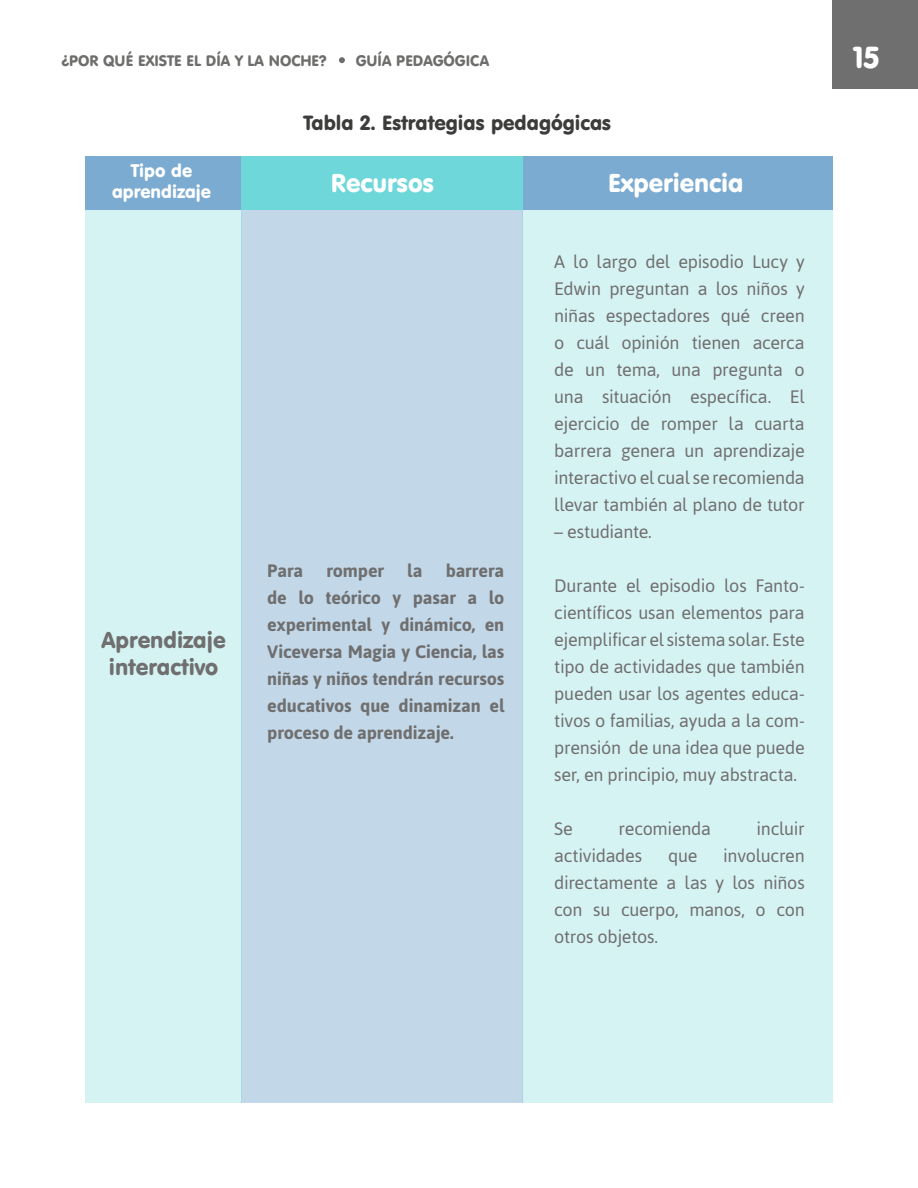
<style>
.page{position:relative;width:918px;height:1188px;background:#fff}
.page>*{position:absolute;margin:0;border:0;box-sizing:border-box;transform-origin:0 0}
.t1{font:30px "VAG Rounded BT";color:#fff}
.t2{font:25.5px "VAG Rounded BT";color:#fff}
.t3{font:22.5px/27px "VAG Rounded BT";color:#706f6f;text-align:center}
.t4{font:20.25px "VAG Rounded BT";color:#3c3c3b}
.t5{font:18px/27px "Asap";letter-spacing:-.015em;color:#706f6f;text-align:justify}
.t6{font:700 18px/27px "Asap";letter-spacing:-.01em;color:#706f6f;text-align:justify}
.t7{font:18px/21.6px "VAG Rounded BT";color:#fff;text-align:center}
.t8{font:15px "VAG Rounded BT";color:#6d6d6c}
</style>
<div class="page">
<div style="left:833px;top:0;width:85px;height:88px;background:#706f6f"></div>
<svg style="left:339px;top:57px;width:6px;height:6px"></svg>
<div style="left:523px;top:204px;width:310px;height:899px;background:#d6f3f4"></div>
<div style="left:241px;top:203px;width:282px;height:900px;background:#c2d8e9"></div>
<div style="left:85px;top:204px;width:156px;height:899px;background:#d6f3f4"></div>
<div style="left:523px;top:156px;width:310px;height:53px;background:#7babd1"></div>
<div style="left:85px;top:156px;width:156px;height:53px;background:#7babd1"></div>
<div style="left:241px;top:156px;width:282px;height:53px;background:#6ed7da"></div>
<p class="t8" style="left:61px;top:51px;width:267px">¿POR QUÉ EXISTE EL DÍA Y LA NOCHE?</p>
<p class="t8" style="left:356px;top:51px;width:135px">GUÍA PEDAGÓGICA</p>
<h1 class="t1" style="left:853px;top:38px;width:28px">15</h1>
<p class="t4" style="left:304px;top:109px;width:309px">Tabla 2. Estrategias pedagógicas</p>
<p class="t7" style="left:112px;top:159px;width:100px">Tipo de aprendizaje</p>
<h2 class="t2" style="left:331px;top:167px;width:105px">Recursos</h2>
<h2 class="t2" style="left:608px;top:167px;width:137px">Experiencia</h2>
<p class="t3" style="left:102px;top:626px;width:126px">Aprendizaje interactivo</p>
<p class="t6" style="left:267px;top:556px;width:239px;text-indent:178px">barrera de lo teórico y pasar a lo experimental y dinámico, en Viceversa Magia y Ciencia, las niñas y niños tendrán recursos educativos que dinamizan el proceso de aprendizaje.</p>
<p class="t6" style="left:267px;top:556px;width:38px">Para</p>
<p class="t6" style="left:326px;top:556px;width:59px">romper</p>
<p class="t6" style="left:407px;top:556px;width:17px">la</p>
<p class="t5" style="left:554px;top:248px;width:252px">A lo largo del episodio Lucy y Edwin preguntan a los niños y niñas espectadores qué creen o cuál opinión tienen acerca de un tema, una pregunta o una situación específica. El ejercicio de romper la cuarta barrera genera un aprendizaje interactivo el cual se recomienda llevar también al plano de tutor</p>
<p class="t5" style="left:554px;top:518px;width:99px">– estudiante.</p>
<p class="t5" style="left:554px;top:572px;width:252px">Durante el episodio los Fanto&shy;científicos usan elementos para ejemplificar el sistema solar. Este tipo de actividades que también pueden usar los agentes educa&shy;tivos o familias, ayuda a la com&shy;prensión de una idea que puede ser, en principio, muy abstracta.</p>
<p class="t5" style="left:554px;top:815px;width:20px">Se</p>
<p class="t5" style="left:618px;top:815px;width:94px">recomienda</p>
<p class="t5" style="left:756px;top:815px;width:50px">incluir</p>
<p class="t5" style="left:554px;top:842px;width:90px">actividades</p>
<p class="t5" style="left:668px;top:842px;width:31px">que</p>
<p class="t5" style="left:554px;top:842px;width:252px;text-indent:169px">involucren directamente a las y los niños con su cuerpo, manos, o con otros objetos.</p>
</div>
